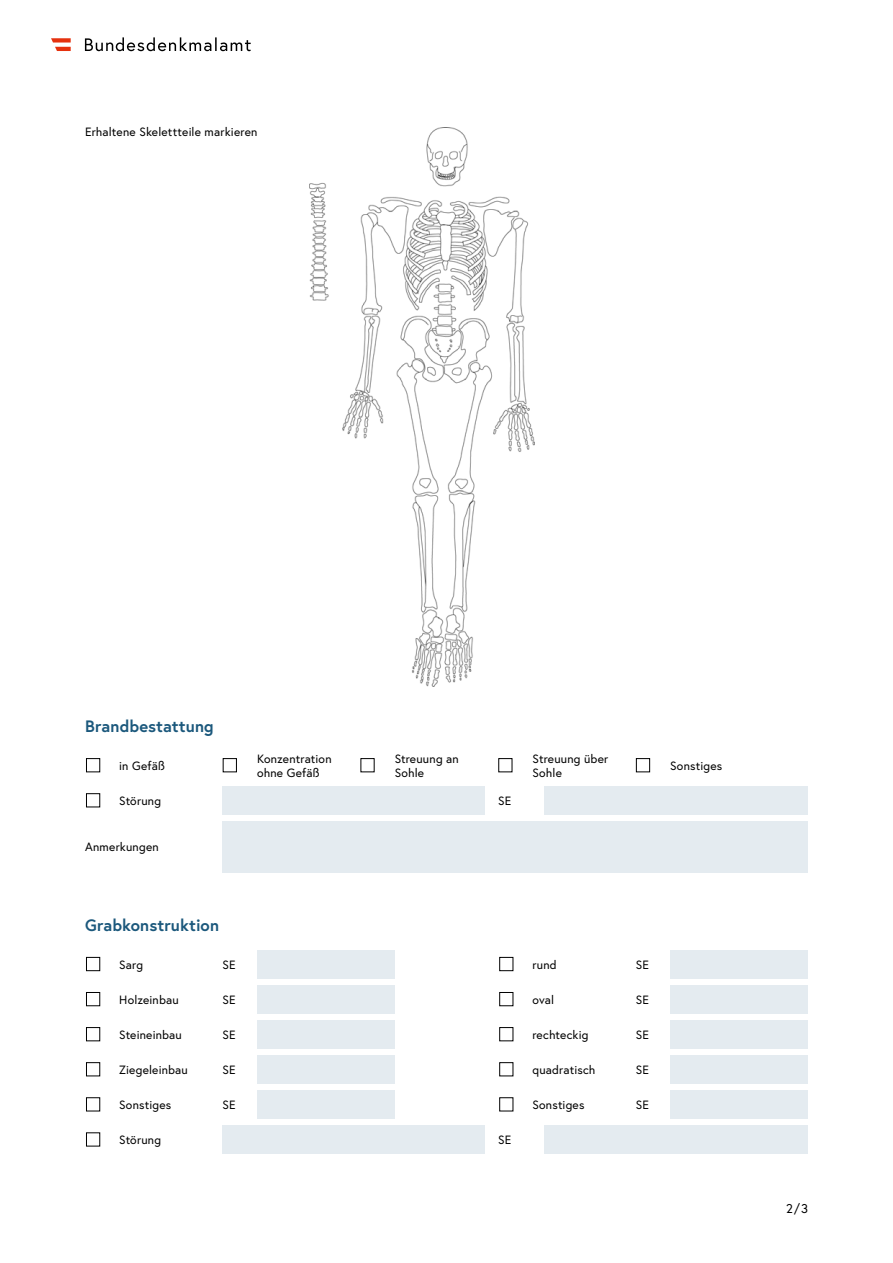
<style>
.page{position:relative;width:893px;height:1263px;background:#fff}
.page>*{position:absolute;margin:0;border:0;box-sizing:border-box;transform-origin:0 0}
.h2_ohne_Nummerierung{font:700 16.5px "Europa Austria";letter-spacing:.005em;color:#1b587c}
.t1{font:12.75px "Europa Austria";color:#000}
.p_small{font:12px/14.2px "Europa Austria";letter-spacing:.015em;color:#000}
</style>
<div class="page">
<svg style="left:85px;top:37px;width:166px;height:14px"></svg>
<svg style="left:51px;top:38px;width:20px;height:13px"></svg>
<img style="left:309px;top:127px;width:226px;height:559px">
<div style="left:86px;top:758px;width:14px;height:14px;border:1px solid #000"></div>
<div style="left:86px;top:957px;width:14px;height:14px;border:1px solid #000"></div>
<div style="left:499px;top:957px;width:14px;height:14px;border:1px solid #000"></div>
<div style="left:86px;top:992px;width:14px;height:14px;border:1px solid #000"></div>
<div style="left:499px;top:992px;width:14px;height:14px;border:1px solid #000"></div>
<div style="left:86px;top:1027px;width:14px;height:14px;border:1px solid #000"></div>
<div style="left:499px;top:1027px;width:14px;height:14px;border:1px solid #000"></div>
<div style="left:86px;top:1062px;width:14px;height:14px;border:1px solid #000"></div>
<div style="left:499px;top:1062px;width:14px;height:14px;border:1px solid #000"></div>
<div style="left:86px;top:1097px;width:14px;height:14px;border:1px solid #000"></div>
<div style="left:499px;top:1097px;width:14px;height:14px;border:1px solid #000"></div>
<div style="left:86px;top:793px;width:14px;height:14px;border:1px solid #000"></div>
<div style="left:86px;top:1132px;width:14px;height:14px;border:1px solid #000"></div>
<div style="left:223px;top:758px;width:14px;height:14px;border:1px solid #000"></div>
<div style="left:498px;top:758px;width:14px;height:14px;border:1px solid #000"></div>
<div style="left:636px;top:758px;width:14px;height:14px;border:1px solid #000"></div>
<div style="left:544px;top:786px;width:264px;height:28px;background:#e4ebf0"></div>
<div style="left:544px;top:1125px;width:264px;height:28px;background:#e4ebf0"></div>
<div style="left:222px;top:786px;width:263px;height:28px;background:#e4ebf0"></div>
<div style="left:222px;top:1125px;width:263px;height:28px;background:#e4ebf0"></div>
<div style="left:257px;top:950px;width:138px;height:28px;background:#e4ebf0"></div>
<div style="left:670px;top:950px;width:138px;height:28px;background:#e4ebf0"></div>
<div style="left:257px;top:985px;width:138px;height:28px;background:#e4ebf0"></div>
<div style="left:670px;top:985px;width:138px;height:28px;background:#e4ebf0"></div>
<div style="left:257px;top:1020px;width:138px;height:28px;background:#e4ebf0"></div>
<div style="left:670px;top:1020px;width:138px;height:28px;background:#e4ebf0"></div>
<div style="left:257px;top:1055px;width:138px;height:28px;background:#e4ebf0"></div>
<div style="left:670px;top:1055px;width:138px;height:28px;background:#e4ebf0"></div>
<div style="left:257px;top:1090px;width:138px;height:28px;background:#e4ebf0"></div>
<div style="left:670px;top:1090px;width:138px;height:28px;background:#e4ebf0"></div>
<div style="left:223px;top:821px;width:585px;height:52px;background:#e4ebf0"></div>
<p class="p_small" style="left:85px;top:125px;width:174px">Erhaltene Skelettteile markieren</p>
<h2 class="h2_ohne_Nummerierung" style="left:85px;top:715px;width:130px">Brandbestattung</h2>
<p class="p_small" style="left:119px;top:758px;width:47px">in Gefäß</p>
<p class="p_small" style="left:119px;top:793px;width:43px">Störung</p>
<p class="p_small" style="left:85px;top:840px;width:75px">Anmerkungen</p>
<h2 class="h2_ohne_Nummerierung" style="left:85px;top:914px;width:136px">Grabkonstruktion</h2>
<p class="p_small" style="left:257px;top:751px;width:76px">Konzentration ohne Gefäß</p>
<p class="p_small" style="left:395px;top:751px;width:66px">Streuung an<br>Sohle</p>
<p class="p_small" style="left:533px;top:751px;width:77px">Streuung über<br>Sohle</p>
<p class="p_small" style="left:670px;top:758px;width:54px">Sonstiges</p>
<p class="p_small" style="left:498px;top:793px;width:15px">SE</p>
<p class="p_small" style="left:119px;top:957px;width:25px">Sarg</p>
<p class="p_small" style="left:532px;top:957px;width:26px">rund</p>
<p class="p_small" style="left:119px;top:992px;width:61px">Holzeinbau</p>
<p class="p_small" style="left:532px;top:992px;width:23px">oval</p>
<p class="p_small" style="left:119px;top:1027px;width:64px">Steineinbau</p>
<p class="p_small" style="left:532px;top:1027px;width:57px">rechteckig</p>
<p class="p_small" style="left:119px;top:1062px;width:70px">Ziegeleinbau</p>
<p class="p_small" style="left:532px;top:1062px;width:64px">quadratisch</p>
<p class="p_small" style="left:119px;top:1097px;width:54px">Sonstiges</p>
<p class="p_small" style="left:532px;top:1097px;width:54px">Sonstiges</p>
<p class="p_small" style="left:222px;top:957px;width:15px">SE</p>
<p class="p_small" style="left:636px;top:957px;width:15px">SE</p>
<p class="p_small" style="left:222px;top:992px;width:15px">SE</p>
<p class="p_small" style="left:636px;top:992px;width:15px">SE</p>
<p class="p_small" style="left:222px;top:1027px;width:15px">SE</p>
<p class="p_small" style="left:636px;top:1027px;width:15px">SE</p>
<p class="p_small" style="left:222px;top:1062px;width:15px">SE</p>
<p class="p_small" style="left:636px;top:1062px;width:15px">SE</p>
<p class="p_small" style="left:222px;top:1097px;width:15px">SE</p>
<p class="p_small" style="left:636px;top:1097px;width:15px">SE</p>
<p class="p_small" style="left:119px;top:1132px;width:43px">Störung</p>
<p class="p_small" style="left:498px;top:1132px;width:15px">SE</p>
<p class="t1" style="left:786px;top:1200px;width:23px">2/3</p>
</div>
